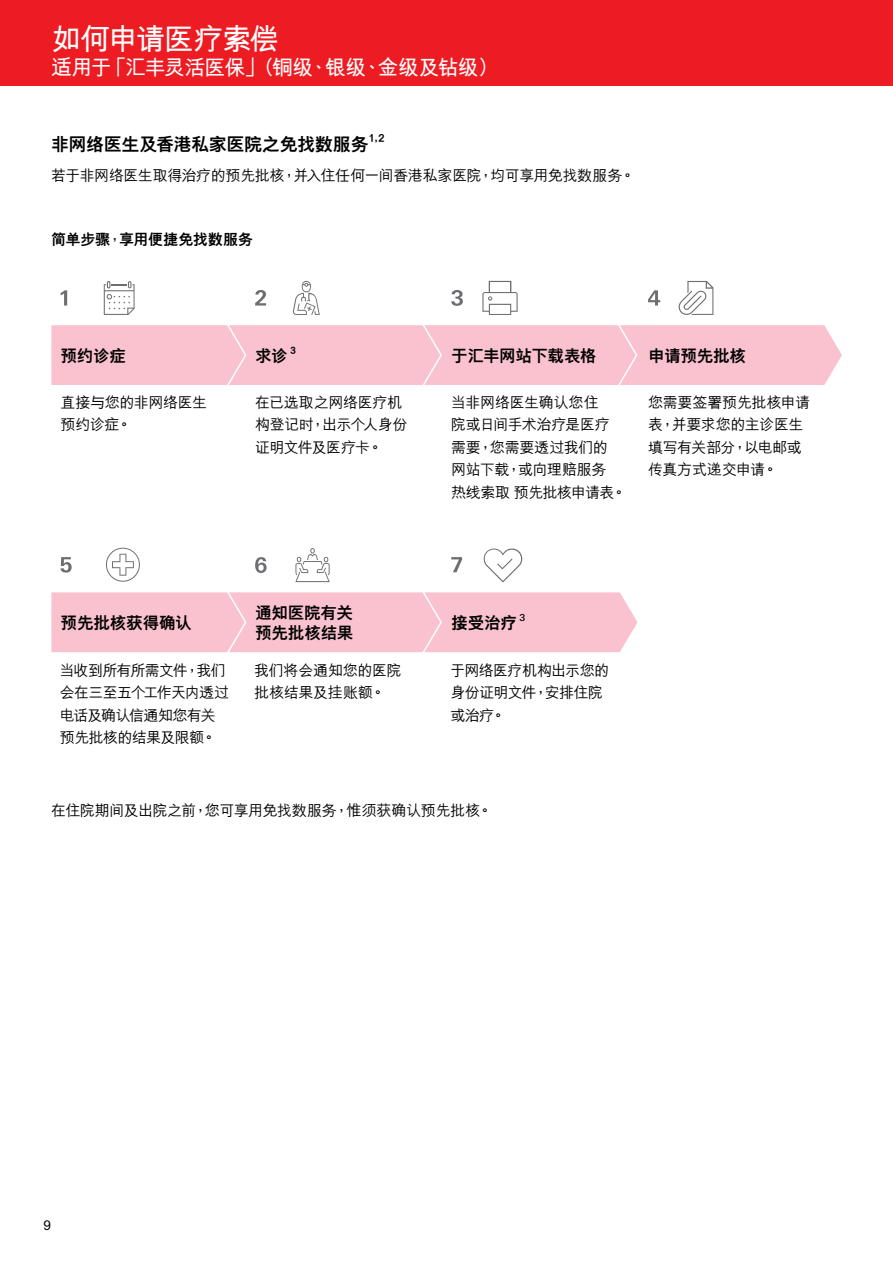
<style>
.page{position:relative;width:893px;height:1263px;background:#fff}
.page>*{position:absolute;margin:0;border:0;box-sizing:border-box;transform-origin:0 0}
.t1{font:700 30px "M Hei PR Cfor HSBC";letter-spacing:-.055em;color:#fff}
.t2{font:700 21px "M Hei PR Cfor HSBC";letter-spacing:-.035em;color:#fff}
.t3{font:800 18px "M Hei PR Cfor HSBC";letter-spacing:-.02em;color:#000}
.t4{font:800 16.5px/19.5px "M Hei PR Cfor HSBC";letter-spacing:-.01em;color:#000}
.t5{font:500 15px/22.5px "M Hei PR Cfor HSBC";letter-spacing:-.03em;color:#000}
.t6{font:500 15px/22.5px "M Hei PR Cfor HSBC";letter-spacing:-.055em;color:#000}
.t7{font:500 15px/22.5px "M Hei PR Cfor HSBC";letter-spacing:-.01em;color:#000}
.t8{font:800 15px "M Hei PR Cfor HSBC";letter-spacing:-.005em;color:#000}
.t9{font:500 13.5px "M Hei H Kfor HSBC";color:#000}
.t10{font:800 10.5px "M Hei H Kfor HSBC";color:#000}
.t11{font:800 9.6px "M Hei H Kfor HSBC";color:#000}
.t12{font:500 9.6px "Univers Nextfor HSBC";color:#000}
.s1{font-family:"M Hei H Kfor HSBC"}
.s2{font-family:"M Hei H Kfor HSBC";font-weight:700}
</style>
<div class="page">
<div style="left:0;top:0;width:893px;height:85px;background:#ed1c23"></div>
<div style="left:51px;top:325px;width:791px;height:60px;background:#f9c2ce"></div>
<svg style="left:225px;top:325px;width:22px;height:60px"></svg>
<svg style="left:420px;top:325px;width:23px;height:60px"></svg>
<div style="left:51px;top:592px;width:586px;height:61px;background:#f9c2ce"></div>
<svg style="left:615px;top:325px;width:23px;height:60px"></svg>
<svg style="left:104px;top:281px;width:31px;height:34px"></svg>
<svg style="left:61px;top:290px;width:6px;height:16px"></svg>
<svg style="left:293px;top:281px;width:27px;height:34px"></svg>
<svg style="left:255px;top:290px;width:11px;height:16px"></svg>
<svg style="left:451px;top:290px;width:12px;height:16px"></svg>
<svg style="left:482px;top:281px;width:36px;height:34px"></svg>
<svg style="left:648px;top:290px;width:12px;height:16px"></svg>
<svg style="left:678px;top:281px;width:35px;height:34px"></svg>
<svg style="left:295px;top:548px;width:35px;height:34px"></svg>
<svg style="left:255px;top:557px;width:12px;height:16px"></svg>
<svg style="left:106px;top:548px;width:34px;height:34px"></svg>
<svg style="left:61px;top:557px;width:11px;height:16px"></svg>
<svg style="left:451px;top:557px;width:11px;height:15px"></svg>
<svg style="left:483px;top:548px;width:40px;height:34px"></svg>
<h1 class="t1" style="left:51px;top:24px;width:230px">如何申请医疗索偿</h1>
<h2 class="t2" style="left:51px;top:56px;width:449px">适用于「汇丰灵活医保」（铜级<span class="s1">、</span>银级<span class="s1">、</span>金级及钻级）</h2>
<p class="t3" style="left:51px;top:135px;width:319px">非网络医生及香港私家医院之免找数服务</p>
<p class="t10" style="left:368px;top:133px;width:18px">1,2</p>
<p class="t5" style="left:51px;top:164px;width:586px">若于非网络医生取得治疗的预先批核<span class="s2">，</span>并入住任何一间香港私家医院<span class="s2">，</span>均可享用免找数服务<span class="s2">。</span></p>
<p class="t8" style="left:51px;top:232px;width:204px">简单步骤<span class="s2">，</span>享用便捷免找数服务</p>
<p class="t4" style="left:61px;top:346px;width:67px">预约诊症</p>
<p class="t4" style="left:255px;top:346px;width:34px">求诊</p>
<p class="t11" style="left:290px;top:345px;width:7px">3</p>
<p class="t4" style="left:451px;top:346px;width:147px">于汇丰网站下载表格</p>
<p class="t4" style="left:648px;top:346px;width:99px">申请预先批核</p>
<p class="t5" style="left:61px;top:391px;width:148px">直接与您的非网络医生预约诊症<span class="s2">。</span></p>
<p class="t5" style="left:255px;top:391px;width:154px">在已选取之网络医疗机构登记时<span class="s2">，</span>出示个人身份证明文件及医疗卡<span class="s2">。</span></p>
<p class="t5" style="left:451px;top:391px;width:177px">当非网络医生确认您住<br>院或日间手术治疗是医疗需要<span class="s2">，</span>您需要透过我们的网站下载<span class="s2">，</span>或向理赔服务<br>热线索取 预先批核申请表<span class="s2">。</span></p>
<p class="t5" style="left:648px;top:391px;width:163px">您需要签署预先批核申请表<span class="s2">，</span>并要求您的主诊医生填写有关部分<span class="s2">，</span>以电邮或传真方式递交申请<span class="s2">。</span></p>
<p class="t4" style="left:61px;top:613px;width:133px">预先批核获得确认</p>
<p class="t4" style="left:255px;top:603px;width:100px">通知医院有关预先批核结果</p>
<p class="t4" style="left:451px;top:613px;width:67px">接受治疗</p>
<p class="t12" style="left:519px;top:611px;width:7px">3</p>
<p class="t6" style="left:60px;top:658px;width:171px">当收到所有所需文件<span class="s2">，</span>我们会在三至五个工作天内透过电话及确认信通知您有关预先批核的结果及限额<span class="s2">。</span></p>
<p class="t7" style="left:254px;top:658px;width:149px">我们将会通知您的医院批核结果及挂账额<span class="s2">。</span></p>
<p class="t5" style="left:450px;top:658px;width:160px">于网络医疗机构出示您的身份证明文件<span class="s2">，</span>安排住院或治疗<span class="s2">。</span></p>
<p class="t5" style="left:51px;top:799px;width:443px">在住院期间及出院之前<span class="s2">，</span>您可享用免找数服务<span class="s2">，</span>惟须获确认预先批核<span class="s2">。</span></p>
<p class="t9" style="left:44px;top:1215px;width:9px">9</p>
</div>
